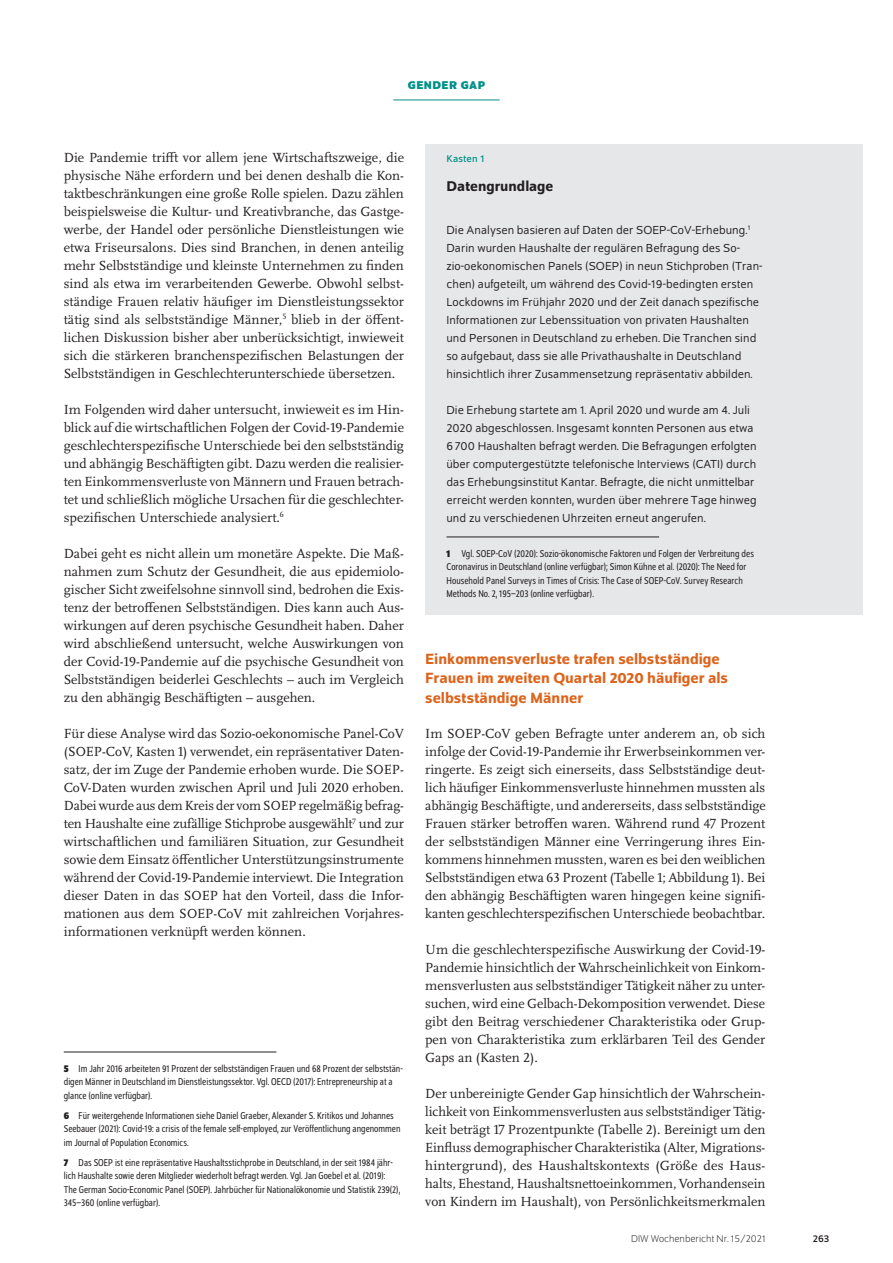
<style>
.page{position:relative;width:893px;height:1263px;background:#fff}
.page>*{position:absolute;margin:0;border:0;box-sizing:border-box;transform-origin:0 0}
.t1{font:500 15.75px/19.5px "Schumpeter";color:#dc641c}
.t2{font:500 15px "Schumpeter";color:#231f20}
.t3{font:13.8px/18px "Scala Pro";color:#231f20;text-align:justify}
.t4{font:12.3px/18px "Schumpeter Blond";letter-spacing:.005em;color:#231f20}
.t5{font:700 12px "Schumpeter";color:#009188}
.t6{font:semi-condensed 10.5px/13.5px "Schumpeter Blond";color:#231f20}
.t7{font:300 10.5px "Schumpeter";color:#231f20}
.t8{font:10.5px "Schumpeter";letter-spacing:.01em;color:#009188}
.t9{font:10.5px "Schumpeter";color:#231f20}
.s1{font-family:"Schumpeter";font-weight:700}
</style>
<div class="page">
<hr style="left:393px;top:100px;width:107px;height:1px;background:#009188">
<hr style="left:64px;top:1051px;width:212px;height:1px;background:#231f20">
<div style="left:425px;top:144px;width:438px;height:470px;background:#e6e7e9"></div>
<hr style="left:446px;top:537px;width:213px;height:1px;background:#231f20">
<p class="t5" style="left:408px;top:79px;width:18px">GENDER</p>
<p class="t5" style="left:461px;top:79px;width:18px">GAP</p>
<p class="t3" style="left:64px;top:148px;width:342px">Die Pandemie trifft vor allem jene Wirtschaftszweige, die physische Nähe erfordern und bei denen deshalb die Kon&shy;taktbeschränkungen eine große Rolle spielen. Dazu zählen beispielsweise die Kultur- und Kreativbranche, das Gastge&shy;werbe, der Handel oder persönliche Dienstleistungen wie etwa Friseursalons. Dies sind Branchen, in denen anteilig mehr Selbstständige und kleinste Unternehmen zu finden sind als etwa im verarbeitenden Gewerbe. Obwohl selbst&shy;ständige Frauen relativ häufiger im Dienstleistungssektor tätig sind als selbstständige Männer,<sup>5</sup> blieb in der öffent&shy;lichen Diskussion bisher aber unberücksichtigt, inwieweit sich die stärkeren branchenspezifischen Belastungen der Selbstständigen in Geschlechterunterschiede übersetzen.</p>
<p class="t3" style="left:64px;top:400px;width:342px">Im Folgenden wird daher untersucht, inwieweit es im Hin&shy;blick auf die wirtschaftlichen Folgen der Covid-19-Pandemie geschlechterspezifische Unterschiede bei den selbstständig und abhängig Beschäftigten gibt. Dazu werden die realisier&shy;ten Einkommensverluste von Männern und Frauen betrach&shy;tet und schließlich mögliche Ursachen für die geschlechter&shy;spezifischen Unterschiede analysiert.<sup>6</sup></p>
<p class="t3" style="left:64px;top:544px;width:342px">Dabei geht es nicht allein um monetäre Aspekte. Die Maß&shy;nahmen zum Schutz der Gesundheit, die aus epidemiolo&shy;gischer Sicht zweifelsohne sinnvoll sind, bedrohen die Exis&shy;tenz der betroffenen Selbstständigen. Dies kann auch Aus&shy;wirkungen auf deren psychische Gesundheit haben. Daher wird abschließend untersucht, welche Auswirkungen von der Covid-19-Pandemie auf die psychische Gesundheit von Selbstständigen beiderlei Geschlechts – auch im Vergleich zu den abhängig Beschäftigten – ausgehen.</p>
<p class="t3" style="left:64px;top:724px;width:342px">Für diese Analyse wird das Sozio-oekonomische Panel-CoV (SOEP-CoV, Kasten 1) verwendet, ein repräsentativer Daten&shy;satz, der im Zuge der Pandemie erhoben wurde. Die SOEP-CoV-Daten wurden zwischen April und Juli 2020 erhoben.<br>Dabei wurde aus dem Kreis der vom SOEP regelmäßig befrag&shy;ten Haushalte eine zufällige Stichprobe ausgewählt<sup>7</sup> und zur wirtschaftlichen und familiären Situation, zur Gesundheit sowie dem Einsatz öffentlicher Unterstützungsinstrumente während der Covid-19-Pandemie interviewt. Die Integration dieser Daten in das SOEP hat den Vorteil, dass die Infor&shy;mationen aus dem SOEP-CoV mit zahlreichen Vorjahres&shy;informationen verknüpft werden können.</p>
<p class="t6" style="left:64px;top:1062px;width:341px"><span class="s1">5</span> Im Jahr 2016 arbeiteten 91 Prozent der selbstständigen Frauen und 68 Prozent der selbststän&shy;digen Männer in Deutschland im Dienstleistungssektor. Vgl. OECD (2017): Entrepreneurship at a glance (online verfügbar).</p>
<p class="t6" style="left:64px;top:1109px;width:338px"><span class="s1">6</span> Für weitergehende Informationen siehe Daniel Graeber, Alexander S. Kritikos und Johannes<br>Seebauer (2021): Covid-19: a crisis of the female self-employed, zur Veröffentlichung angenommen im Journal of Population Economics.</p>
<p class="t6" style="left:64px;top:1156px;width:338px"><span class="s1">7</span> Das SOEP ist eine repräsentative Haushaltsstichprobe in Deutschland, in der seit 1984 jähr&shy;lich Haushalte sowie deren Mitglieder wiederholt befragt werden. Vgl. Jan Goebel et al. (2019):<br>The German Socio-Economic Panel (SOEP). Jahrbücher für Nationalökonomie und Statistik 239(2), 345–360 (online verfügbar).</p>
<p class="t8" style="left:446px;top:153px;width:39px">Kasten 1</p>
<p class="t2" style="left:446px;top:178px;width:108px">Datengrundlage</p>
<p class="t4" style="left:446px;top:221px;width:318px">Die Analysen basieren auf Daten der SOEP-CoV-Erhebung.<sup>1<br></sup>Darin wurden Haushalte der regulären Befragung des So&shy;zio-oekonomischen Panels (SOEP) in neun Stichproben (Tran&shy;chen) aufgeteilt, um während des Covid-19-bedingten ersten Lockdowns im Frühjahr 2020 und der Zeit danach spezifische Informationen zur Lebenssituation von privaten Haushalten und Personen in Deutschland zu erheben. Die Tranchen sind so aufgebaut, dass sie alle Privathaushalte in Deutschland hinsichtlich ihrer Zusammensetzung repräsentativ abbilden.</p>
<p class="t4" style="left:446px;top:401px;width:312px">Die Erhebung startete am 1. April 2020 und wurde am 4. Juli 2020 abgeschlossen. Insgesamt konnten Personen aus etwa 6700 Haushalten befragt werden. Die Befragungen erfolgten über computergestützte telefonische Interviews (CATI) durch das Erhebungsinstitut Kantar. Befragte, die nicht unmittelbar erreicht werden konnten, wurden über mehrere Tage hinweg und zu verschiedenen Uhrzeiten erneut angerufen.</p>
<p class="t6" style="left:446px;top:547px;width:309px"><span class="s1">1</span> Vgl. SOEP-CoV (2020): Sozio-ökonomische Faktoren und Folgen der Verbreitung des Coronavirus in Deutschland (online verfügbar); Simon Kühne et al. (2020): The Need for Household Panel Surveys in Times of Crisis: The Case of SOEP-CoV. Survey Research Methods No. 2, 195–203 (online verfügbar).</p>
<p class="t1" style="left:425px;top:649px;width:304px">Einkommensverluste trafen selbstständige<br>Frauen im zweiten Quartal 2020 häufiger als selbstständige Männer</p>
<p class="t3" style="left:425px;top:724px;width:342px">Im SOEP-CoV geben Befragte unter anderem an, ob sich infolge der Covid-19-Pandemie ihr Erwerbseinkommen ver&shy;ringerte. Es zeigt sich einerseits, dass Selbstständige deut&shy;lich häufiger Einkommensverluste hinnehmen mussten als abhängig Beschäftigte, und andererseits, dass selbstständige Frauen stärker betroffen waren. Während rund 47 Prozent der selbstständigen Männer eine Verringerung ihres Ein&shy;kommens hinnehmen mussten, waren es bei den weiblichen Selbstständigen etwa 63 Prozent (Tabelle 1; Abbildung 1). Bei den abhängig Beschäftigten waren hingegen keine signifi&shy;kanten geschlechterspezifischen Unterschiede beobachtbar.</p>
<p class="t3" style="left:425px;top:940px;width:342px">Um die geschlechterspezifische Auswirkung der Covid-19- Pandemie hinsichtlich der Wahrscheinlichkeit von Einkom&shy;mensverlusten aus selbstständiger Tätigkeit näher zu unter&shy;suchen, wird eine Gelbach-Dekomposition verwendet. Diese gibt den Beitrag verschiedener Charakteristika oder Grup&shy;pen von Charakteristika zum erklärbaren Teil des Gender Gaps an (Kasten 2).</p>
<p class="t3" style="left:425px;top:1084px;width:342px">Der unbereinigte Gender Gap hinsichtlich der Wahrschein&shy;lichkeit von Einkommensverlusten aus selbstständiger Tätig&shy;keit beträgt 17 Prozentpunkte (Tabelle 2). Bereinigt um den Einfluss demographischer Charakteristika (Alter, Migrations&shy;hintergrund), des Haushaltskontexts (Größe des Haus&shy;halts, Ehestand, Haushaltsnettoeinkommen, Vorhandensein von Kindern im Haushalt), von Persönlichkeitsmerkmalen</p>
<p class="t7" style="left:631px;top:1234px;width:136px">DIW Wochenbericht Nr. 15/2021</p>
<p class="t9" style="left:813px;top:1233px;width:18px">263</p>
</div>
